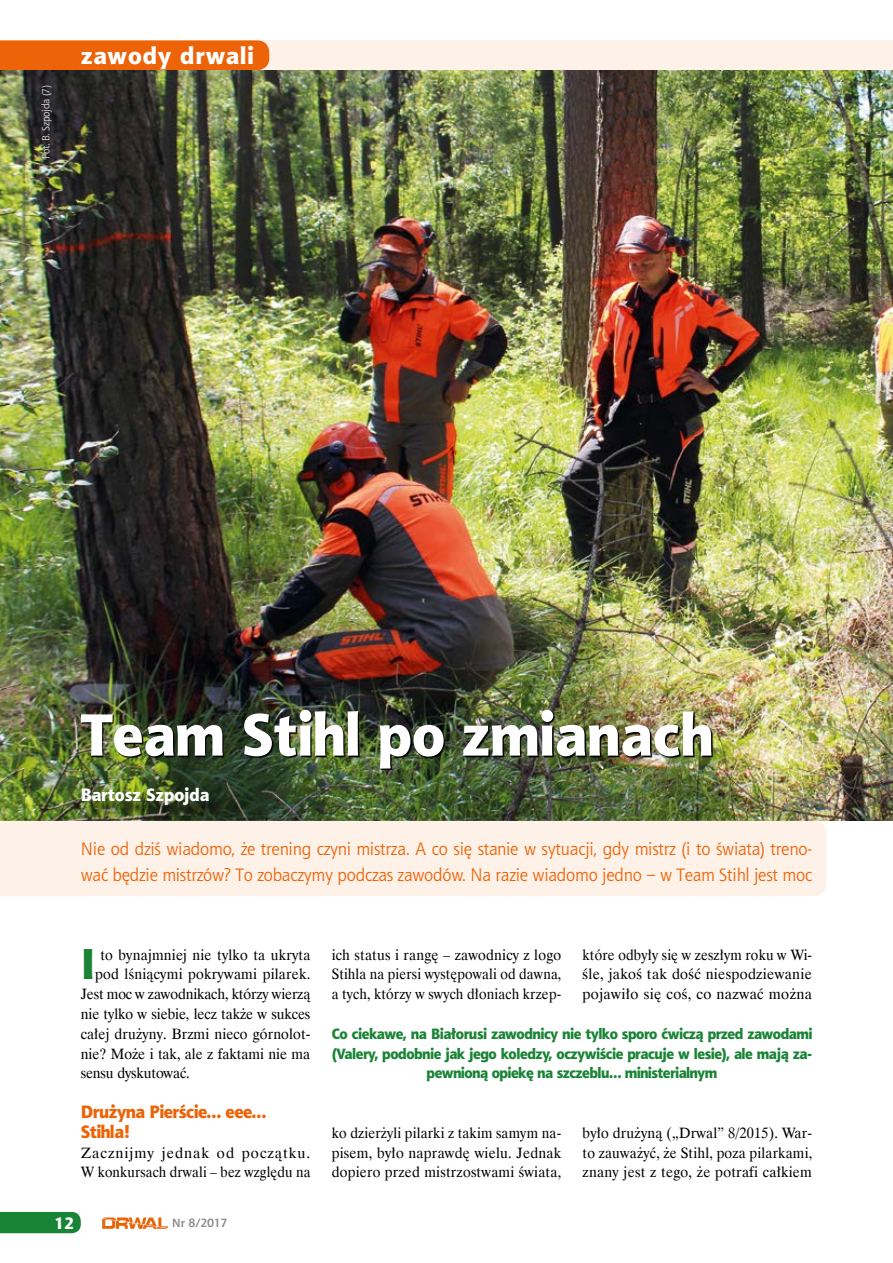
<style>
.page{position:relative;width:893px;height:1263px;background:#fff}
.page>*{position:absolute;margin:0;border:0;box-sizing:border-box;transform-origin:0 0}
.t1{font:60px "Aerton EFN Black";color:#fff;scale:.96 1}
.t2{font:43.5px "Aerton EFN Black";color:#1a8436;scale:.96 1}
.t3{font:24px "Aerton EFN Black";letter-spacing:.04em;color:#fff}
.t4{font:18px/25.5px "Aerton EFN";letter-spacing:-.01em;color:#ec6308}
.t5{font:18px/19.8px "Aerton EFN Black";letter-spacing:-.025em;color:#ec6308;scale:.96 1}
.t6{font:18px "Aerton EFN Black";color:#fff;scale:.96 1}
.t7{font:16.5px "Aerton EFN Black";color:#fff}
.t8{font:15px/19.8px "Dutch 801 EU";letter-spacing:.015em;color:#000;text-align:justify;scale:.95 1}
.t9{font:15px/19.8px "Dutch 801 EU";letter-spacing:.015em;color:#000;text-align:justify;scale:.93 1}
.t10{font:15px/19.8px "Aerton EFN Black";letter-spacing:-.03em;color:#1a8436;text-align:center;scale:.96 1}
.t11{font:15px/19.8px "Dutch 801 EU";letter-spacing:.015em;color:#000}
.t12{font:15px "Dutch 801 EU";letter-spacing:-.01em;color:#000;scale:.95 1}
.t13{font:15px "Dutch 801 EU";letter-spacing:-.005em;color:#000;scale:.95 1}
.t14{font:700 12px "Aerton EFN";letter-spacing:-.025em;color:#868786}
.t15{font:10.5px "Aerton EFN";letter-spacing:-.025em;color:#e3e3e3}
</style>
<div class="page">
<div style="left:0;top:40px;width:893px;height:30px;background:#fef1e7"></div>
<div style="left:0;top:1212px;width:81px;height:21px;background:#1a8436"></div>
<svg style="left:102px;top:1217px;width:66px;height:12px"></svg>
<div style="left:0;top:40px;width:269px;height:30px;background:#ec6308"></div>
<img style="left:0;top:70px;width:893px;height:751px">
<img style="left:81px;top:710px;width:633px;height:60px">
<div style="left:0;top:821px;width:826px;height:75px;background:#fef1e7"></div>
<div style="left:84px;top:790px;width:143px;height:33px;background:#000;opacity:.75"></div>
<p class="t15" style="left:40px;top:159px;width:75px;rotate:-90deg">Fot. B. Szpojda (7)</p>
<h3 class="t3" style="left:81px;top:41px;width:175px">zawody drwali</h3>
<h1 class="t1" style="left:81px;top:698px;width:661px">Team Stihl po zmianach</h1>
<p class="t6" style="left:81px;top:784px;width:136px">Bartosz Szpojda</p>
<p class="t4" style="left:81px;top:836px;width:733px">Nie od dziś wiadomo, że trening czyni mistrza. A co się stanie w sytuacji, gdy mistrz (i to świata) treno&shy;wać będzie mistrzów? To zobaczymy podczas zawodów. Na razie wiadomo jedno – w Team Stihl jest moc</p>
<h2 class="t2" style="left:81px;top:937px;width:16px">I</h2>
<p class="t8" style="left:100px;top:945px;width:223px">to bynajmniej nie tylko ta ukryta</p>
<p class="t8" style="left:95px;top:964px;width:228px">pod lśniącymi pokrywami pilarek.</p>
<p class="t12" style="left:81px;top:985px;width:243px">Jest moc w zawodnikach, którzy wierzą</p>
<p class="t13" style="left:81px;top:1004px;width:243px">nie tylko w siebie, lecz także w sukces</p>
<p class="t8" style="left:81px;top:1024px;width:243px">całej drużyny. Brzmi nieco górnolot-</p>
<p class="t8" style="left:81px;top:1044px;width:243px">nie? Może i tak, ale z faktami nie ma</p>
<p class="t12" style="left:81px;top:1064px;width:116px">sensu dyskutować.</p>
<p class="t5" style="left:81px;top:1102px;width:195px">Drużyna Pierście… eee…<br>Stihla!</p>
<p class="t11" style="left:81px;top:1143px;width:231px">Zacznijmy jednak od początku.<br>W konkursach drwali – bez względu na</p>
<p class="t8" style="left:332px;top:945px;width:243px">ich status i rangę – zawodnicy z logo Stihla na piersi występowali od dawna, a tych, którzy w swych dłoniach krzep-</p>
<p class="t9" style="left:583px;top:945px;width:248px">które odbyły się w zeszłym roku w Wi&shy;śle, jakoś tak dość niespodziewanie pojawiło się coś, co nazwać można</p>
<p class="t10" style="left:332px;top:1023px;width:502px">Co ciekawe, na Białorusi zawodnicy nie tylko sporo ćwiczą przed zawodami (Valery, podobnie jak jego koledzy, oczywiście pracuje w lesie), ale mają za&shy;pewnioną opiekę na szczeblu… ministerialnym</p>
<p class="t9" style="left:332px;top:1123px;width:248px">ko dzierżyli pilarki z takim samym na&shy;pisem, było naprawdę wielu. Jednak dopiero przed mistrzostwami świata,</p>
<p class="t8" style="left:583px;top:1123px;width:243px">było drużyną („Drwal” 8/2015). War&shy;to zauważyć, że Stihl, poza pilarkami, znany jest z tego, że potrafi całkiem</p>
<p class="t7" style="left:54px;top:1213px;width:22px">12</p>
<p class="t14" style="left:172px;top:1216px;width:57px">Nr 8/2017</p>
</div>
